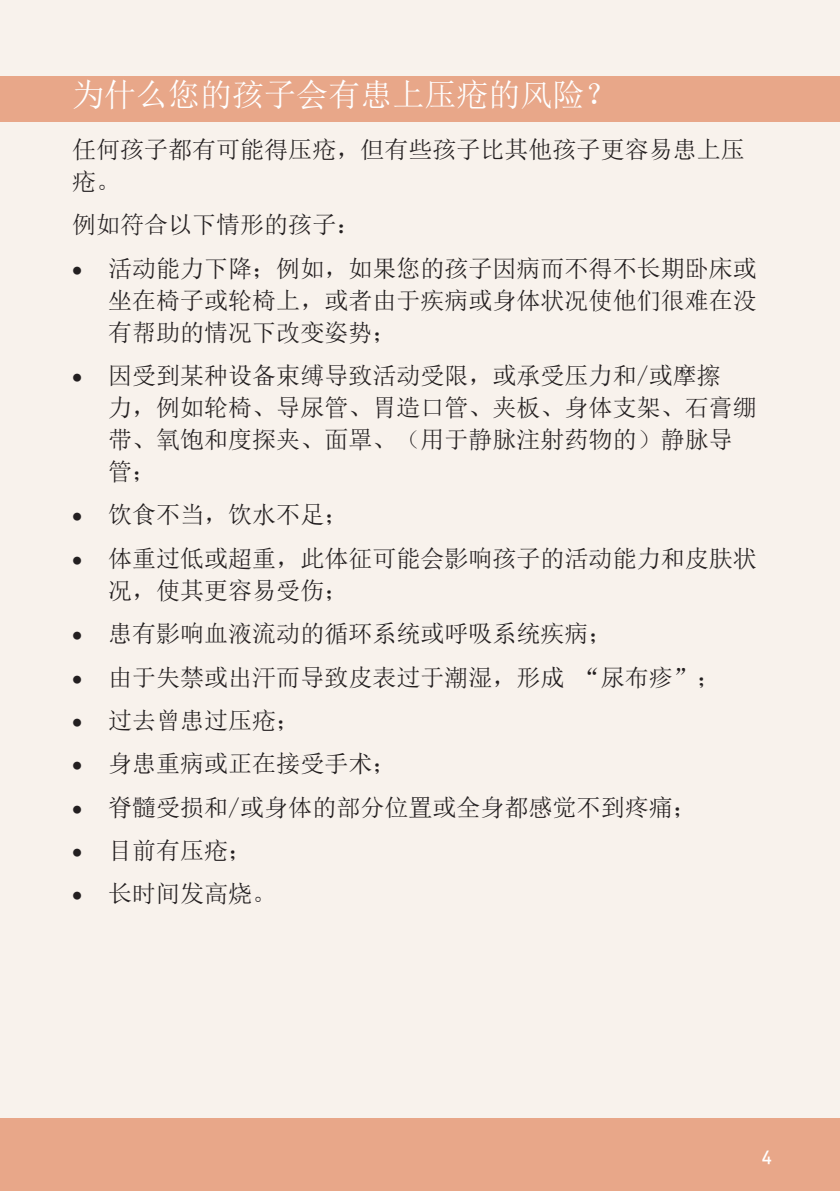
<style>
.page{position:relative;width:840px;height:1191px;background:#fff}
.page>*{position:absolute;margin:0;border:0;box-sizing:border-box;transform-origin:0 0}
.t1{font:32px "Sim Sun";color:#fff}
.t2{font:24px/32px "Sim Sun";color:#231f20}
.t3{font:18px "DIN Medium Alternate";color:#fff}
</style>
<div class="page">
<div style="left:0;top:0;width:839px;height:1191px;background:#f8f2ec"></div>
<div style="left:0;top:1119px;width:839px;height:72px;background:#e8a789"></div>
<div style="left:0;top:76px;width:839px;height:46px;background:#e8a789"></div>
<p class="t1" style="left:72px;top:78px;width:545px">为什么您的孩子会有患上压疮的风险？</p>
<p class="t2" style="left:72px;top:133px;width:673px">任何孩子都有可能得压疮，但有些孩子比其他孩子更容易患上压疮。</p>
<p class="t2" style="left:72px;top:209px;width:289px">例如符合以下情形的孩子：</p>
<p class="t2" style="left:108px;top:252px;width:649px;text-align:justify;text-indent:-36px">• 活动能力下降；例如，如果您的孩子因病而不得不长期卧床或坐在椅子或轮椅上，或者由于疾病或身体状况使他们很难在没有帮助的情况下改变姿势；</p>
<p class="t2" style="left:108px;top:359px;width:649px;text-indent:-36px">• 因受到某种设备束缚导致活动受限，或承受压力和/或摩擦<br>力，例如轮椅、导尿管、胃造口管、夹板、身体支架、石膏绷带、氧饱和度探夹、面罩、（用于静脉注射药物的）静脉导管；</p>
<p class="t2" style="left:72px;top:499px;width:277px">• 饮食不当，饮水不足；</p>
<p class="t2" style="left:108px;top:542px;width:649px;text-indent:-36px">• 体重过低或超重，此体征可能会影响孩子的活动能力和皮肤状况，使其更容易受伤；</p>
<p class="t2" style="left:72px;top:617px;width:541px">• 患有影响血液流动的循环系统或呼吸系统疾病；</p>
<p class="t2" style="left:72px;top:661px;width:649px">• 由于失禁或出汗而导致皮表过于潮湿，形成 “尿布疹”；</p>
<p class="t2" style="left:72px;top:704px;width:229px">• 过去曾患过压疮；</p>
<p class="t2" style="left:72px;top:747px;width:325px">• 身患重病或正在接受手术；</p>
<p class="t2" style="left:72px;top:791px;width:625px">• 脊髓受损和/或身体的部分位置或全身都感觉不到疼痛；</p>
<p class="t2" style="left:72px;top:834px;width:181px">• 目前有压疮；</p>
<p class="t2" style="left:72px;top:877px;width:205px">• 长时间发高烧。</p>
<p class="t3" style="left:761px;top:1144px;width:12px">4</p>
</div>
